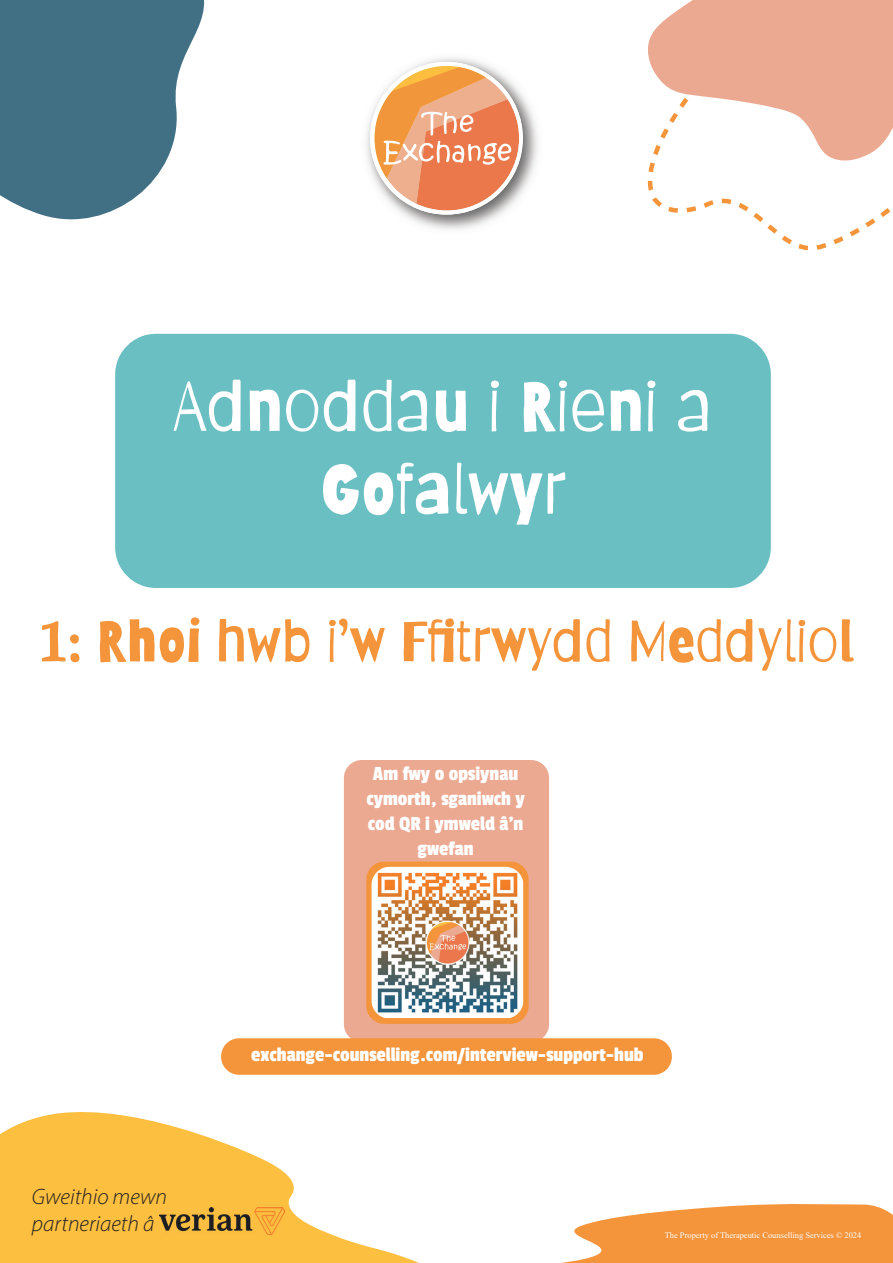
<style>
.page{position:relative;width:893px;height:1263px;background:#fff}
.page>*{position:absolute;margin:0;border:0;box-sizing:border-box;transform-origin:0 0}
.t1{font:69px/82.8px "Barriecito";color:#fff;text-align:center}
.t2{font:57px "Barriecito";color:#f4943b}
.t3{font:italic 300 22.35px/26.8px "Myriad Pro";color:#231f20}
.t4{font:21px/25.2px "Passion One";color:#fff;text-align:center}
.t5{font:8.4px "Times New Roman";color:#fff}
</style>
<div class="page">
<svg style="left:647px;top:165px;width:244px;height:86px"></svg>
<svg style="left:0;top:1112px;width:419px;height:151px;fill:#fcbf40"></svg>
<svg style="left:561px;top:1204px;width:332px;height:59px;background:#f5a459"></svg>
<svg style="left:648px;top:0;width:245px;height:165px"></svg>
<svg style="left:0;top:0;width:205px;height:220px;fill:#416f84"></svg>
<img style="left:366px;top:57px;width:172px;height:173px">
<div style="left:370px;top:62px;width:153px;height:153px;background:#fff;border-radius:50%"></div>
<svg style="left:375px;top:66px;width:144px;height:145px"></svg>
<div style="left:115px;top:334px;width:656px;height:254px;background:#6abfc2;border-radius:41px"></div>
<div style="left:344px;top:760px;width:205px;height:282px;background:#eca992;border-radius:18px"></div>
<div style="left:366px;top:861px;width:163px;height:163px;background:#f4943b;border-radius:18px"></div>
<img style="left:372px;top:867px;width:151px;height:151px">
<div style="left:221px;top:1038px;width:451px;height:37px;background:#f4953c;border-radius:18px"></div>
<img style="left:159px;top:1208px;width:126px;height:27px">
<h1 class="t1" style="left:173px;top:365px;width:541px">Adnoddau i Rieni a<br>Gofalwyr</h1>
<h2 class="t2" style="left:39px;top:602px;width:814px">1: Rhoi hwb i’w Ffitrwydd Meddyliol</h2>
<p class="t4" style="left:366px;top:760px;width:160px">Am fwy o opsiynau cymorth, sganiwch y cod QR i ymweld â'n gwefan</p>
<p class="t3" style="left:32px;top:1183px;width:137px">Gweithio mewn partneriaeth â</p>
<p class="t4" style="left:251px;top:1041px;width:394px">exchange-counselling.com/interview-support-hub</p>
<p class="t5" style="left:665px;top:1229px;width:198px">The Property of Therapeutic Counselling Services © 2024</p>
</div>
